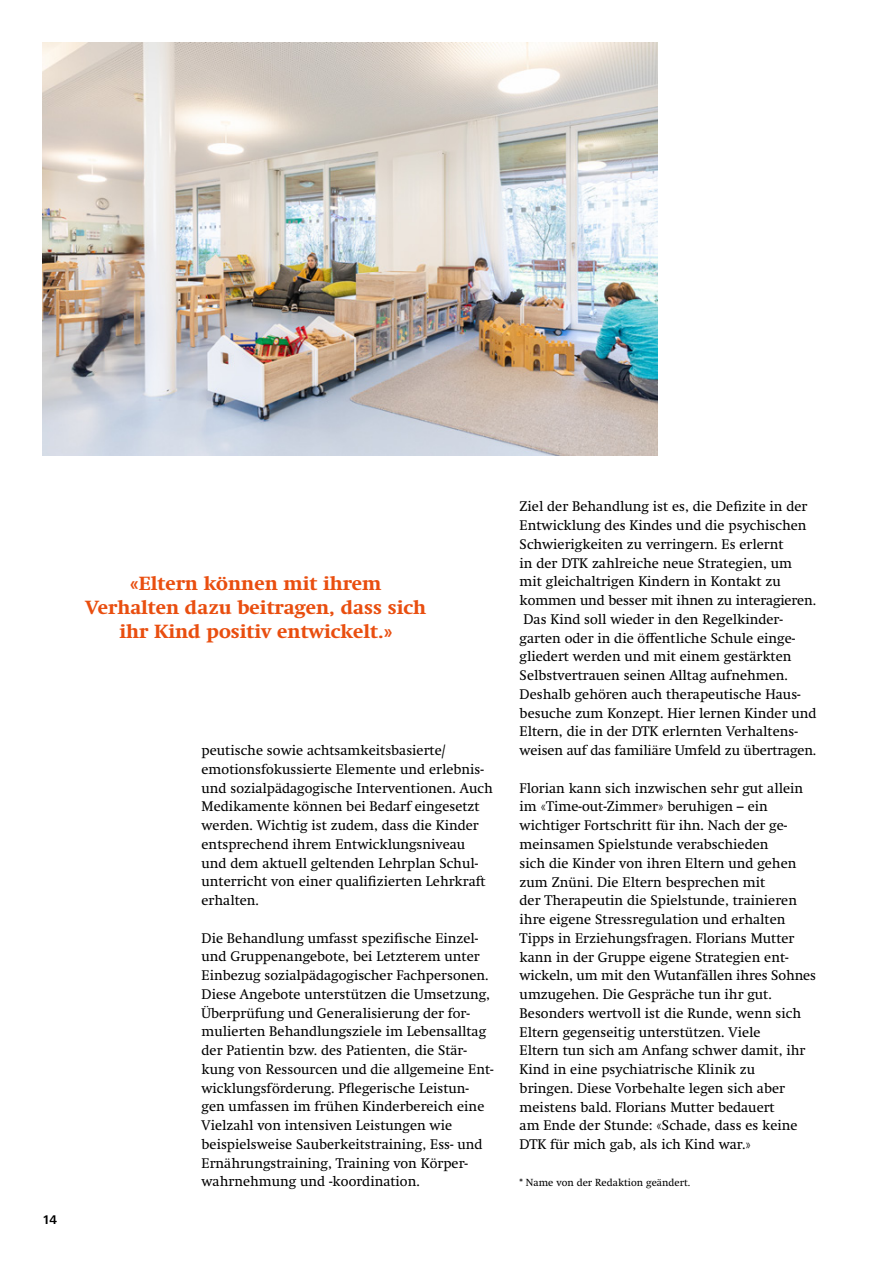
<style>
.page{position:relative;width:893px;height:1263px;background:#fff}
.page>*{position:absolute;margin:0;border:0;box-sizing:border-box;transform-origin:0 0}
.t1{font:700 19.5px/24px "Swift Neue LT Pro";letter-spacing:.005em;color:#e94e0f;text-align:center}
.t2{font:14.25px/18.8px "Swift Neue LT Pro";letter-spacing:.005em;color:#000}
.t3{font:700 12px "Univers Next Pro";color:#000}
.t4{font:10.5px "Swift Neue LT Pro";letter-spacing:.005em;color:#000}
</style>
<div class="page">
<img style="left:43px;top:43px;width:614px;height:412px">
<p class="t3" style="left:43px;top:1212px;width:16px">14</p>
<h1 class="t1" style="left:86px;top:571px;width:342px">«Eltern können mit ihrem<br>Verhalten dazu beitragen, dass sich ihr Kind positiv entwickelt.»</h1>
<p class="t2" style="left:202px;top:741px;width:293px">peutische sowie achtsamkeitsbasierte/ emotionsfokussierte Elemente und erlebnis&shy;und sozialpädagogische Interventionen. Auch Medikamente können bei Bedarf eingesetzt werden. Wichtig ist zudem, dass die Kinder entsprechend ihrem Entwicklungsniveau und dem aktuell geltenden Lehrplan Schul&shy;unterricht von einer qualifizierten Lehrkraft erhalten.</p>
<p class="t2" style="left:202px;top:928px;width:294px">Die Behandlung umfasst spezifische Einzel&shy;und Gruppenangebote, bei Letzterem unter Einbezug sozialpädagogischer Fachpersonen.<br>Diese Angebote unterstützen die Umsetzung, Überprüfung und Generalisierung der for&shy;mulierten Behandlungsziele im Lebensalltag der Patientin bzw. des Patienten, die Stär&shy;kung von Ressourcen und die allgemeine Ent&shy;wicklungsförderung. Pflegerische Leistun&shy;gen umfassen im frühen Kinderbereich eine Vielzahl von intensiven Leistungen wie beispielsweise Sauberkeitstraining, Ess- und Ernährungstraining, Training von Körper&shy;wahrnehmung und -koordination.</p>
<p class="t2" style="left:520px;top:497px;width:298px">Ziel der Behandlung ist es, die Defizite in der Entwicklung des Kindes und die psychischen Schwierigkeiten zu verringern. Es erlernt<br>in der DTK zahlreiche neue Strategien, um mit gleichaltrigen Kindern in Kontakt zu kommen und besser mit ihnen zu interagieren.<br>Das Kind soll wieder in den Regelkinder&shy;garten oder in die öffentliche Schule einge&shy;gliedert werden und mit einem gestärkten Selbstvertrauen seinen Alltag aufnehmen.<br>Deshalb gehören auch therapeutische Haus&shy;besuche zum Konzept. Hier lernen Kinder und Eltern, die in der DTK erlernten Verhaltens&shy;weisen auf das familiäre Umfeld zu übertragen.</p>
<p class="t2" style="left:520px;top:778px;width:298px">Florian kann sich inzwischen sehr gut allein im «Time-out-Zimmer» beruhigen – ein wichtiger Fortschritt für ihn. Nach der ge&shy;meinsamen Spielstunde verabschieden<br>sich die Kinder von ihren Eltern und gehen zum Znüni. Die Eltern besprechen mit<br>der Therapeutin die Spielstunde, trainieren ihre eigene Stressregulation und erhalten Tipps in Erziehungsfragen. Florians Mutter kann in der Gruppe eigene Strategien ent&shy;wickeln, um mit den Wutanfällen ihres Sohnes umzugehen. Die Gespräche tun ihr gut.<br>Besonders wertvoll ist die Runde, wenn sich Eltern gegenseitig unterstützen. Viele<br>Eltern tun sich am Anfang schwer damit, ihr Kind in eine psychiatrische Klinik zu<br>bringen. Diese Vorbehalte legen sich aber meistens bald. Florians Mutter bedauert<br>am Ende der Stunde: «Schade, dass es keine DTK für mich gab, als ich Kind war.»</p>
<p class="t4" style="left:520px;top:1176px;width:172px">* Name von der Redaktion geändert.</p>
</div>
